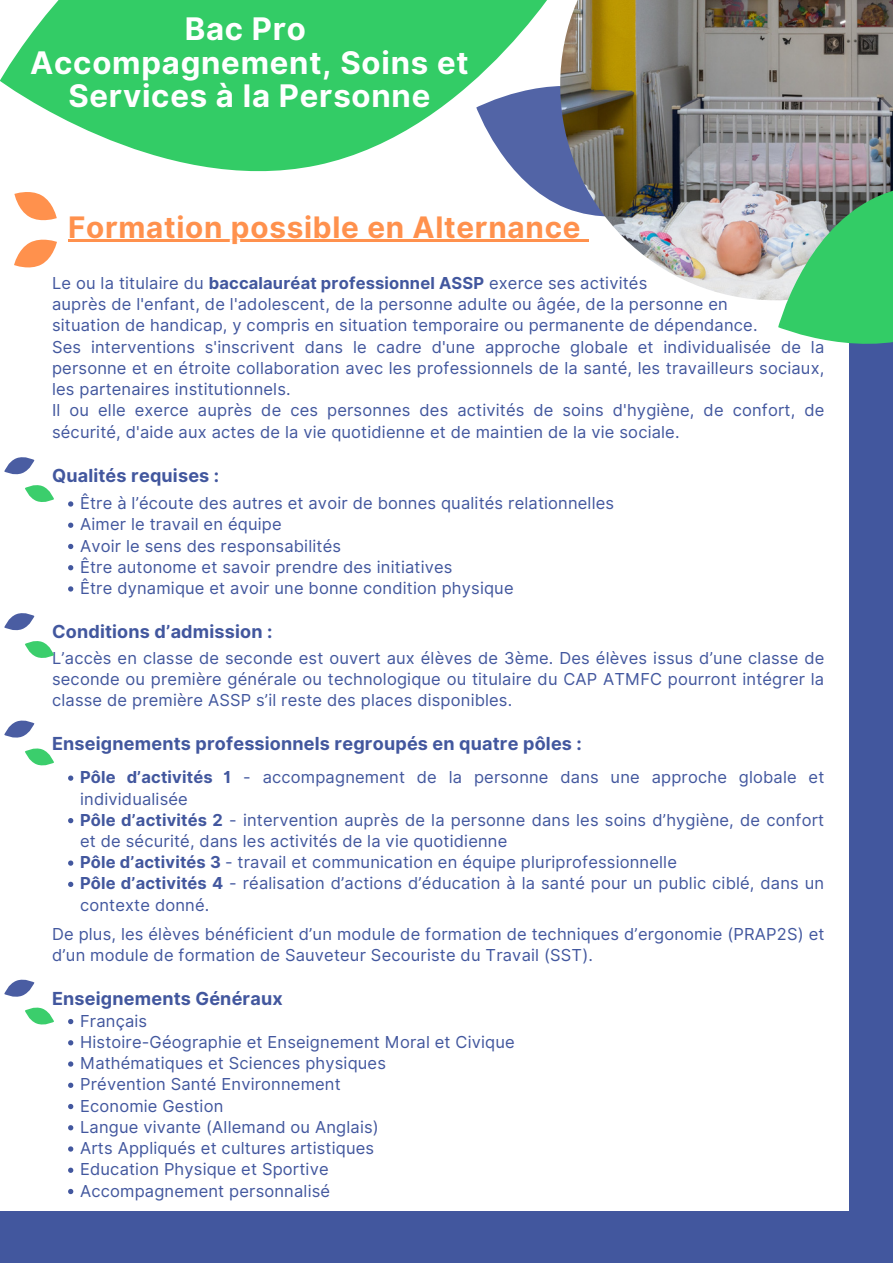
<style>
.page{position:relative;width:893px;height:1264px;background:#fff}
.page>*{position:absolute;margin:0;border:0;box-sizing:border-box;transform-origin:0 0}
.t1{font:700 31.05px/33.8px "Inter";letter-spacing:.025em;color:#fff;text-align:center}
.t2{font:700 29.55px "Inter";letter-spacing:.025em;color:#ff914d}
.t3{font:700 18px "Inter";letter-spacing:.01em;color:#42579e}
.t4{font:16.5px/21.3px "Inter";letter-spacing:.01em;color:#42579e}
.s1{font-weight:700}
</style>
<div class="page">
<div style="left:0;top:0;width:892px;height:1262px;background:#42579e"></div>
<div style="left:0;top:0;width:848px;height:1210px;background:#fff"></div>
<img style="left:560px;top:0;width:332px;height:298px">
<svg style="left:0;top:0;width:604px;height:225px;fill:#3c6"></svg>
<svg style="left:745px;top:136px;width:147px;height:255px"></svg>
<svg style="left:68px;top:501px;width:5px;height:5px"></svg>
<svg style="left:68px;top:522px;width:5px;height:6px"></svg>
<svg style="left:68px;top:544px;width:5px;height:5px"></svg>
<svg style="left:68px;top:565px;width:5px;height:5px"></svg>
<svg style="left:68px;top:586px;width:5px;height:5px"></svg>
<svg style="left:68px;top:775px;width:5px;height:5px"></svg>
<svg style="left:68px;top:818px;width:5px;height:5px"></svg>
<svg style="left:68px;top:860px;width:5px;height:5px"></svg>
<svg style="left:68px;top:881px;width:5px;height:6px"></svg>
<svg style="left:68px;top:1019px;width:5px;height:5px"></svg>
<svg style="left:68px;top:1040px;width:5px;height:5px"></svg>
<svg style="left:68px;top:1061px;width:5px;height:5px"></svg>
<svg style="left:68px;top:1082px;width:5px;height:5px"></svg>
<svg style="left:68px;top:1103px;width:5px;height:6px"></svg>
<svg style="left:68px;top:1125px;width:5px;height:5px"></svg>
<svg style="left:68px;top:1146px;width:5px;height:5px"></svg>
<svg style="left:68px;top:1167px;width:5px;height:5px"></svg>
<svg style="left:68px;top:1188px;width:5px;height:6px"></svg>
<svg style="left:4px;top:613px;width:50px;height:45px"></svg>
<svg style="left:4px;top:457px;width:50px;height:45px"></svg>
<svg style="left:4px;top:979px;width:50px;height:46px"></svg>
<hr style="left:68px;top:240px;width:513px;height:2px;background:#ff914d">
<svg style="left:581px;top:240px;width:8px;height:2px"></svg>
<svg style="left:8px;top:183px;width:55px;height:85px"></svg>
<svg style="left:4px;top:720px;width:50px;height:46px"></svg>
<h1 class="t1" style="left:30px;top:12px;width:440px">Bac Pro<br>Accompagnement, Soins et<br>Services à la Personne</h1>
<h2 class="t2" style="left:68px;top:209px;width:514px">Formation possible en Alternance</h2>
<p class="t4" style="left:52px;top:272px;width:773px">Le ou la titulaire du <span class="s1">baccalauréat professionnel ASSP</span> exerce ses activités<br>auprès de l'enfant, de l'adolescent, de la personne adulte ou âgée, de la personne en<br>situation de handicap, y compris en situation temporaire ou permanente de dépendance.<br>Ses interventions s'inscrivent dans le cadre d'une approche globale et individualisée de la personne et en étroite collaboration avec les professionnels de la santé, les travailleurs sociaux, les partenaires institutionnels.<br>Il ou elle exerce auprès de ces personnes des activités de soins d'hygiène, de confort, de sécurité, d'aide aux actes de la vie quotidienne et de maintien de la vie sociale.</p>
<p class="t3" style="left:52px;top:464px;width:169px">Qualités requises :</p>
<p class="t4" style="left:80px;top:492px;width:535px">Être à l’écoute des autres et avoir de bonnes qualités relationnelles Aimer le travail en équipe<br>Avoir le sens des responsabilités<br>Être autonome et savoir prendre des initiatives<br>Être dynamique et avoir une bonne condition physique</p>
<p class="t3" style="left:52px;top:621px;width:222px">Conditions d’admission :</p>
<p class="t4" style="left:52px;top:647px;width:773px;text-align:justify">L’accès en classe de seconde est ouvert aux élèves de 3ème. Des élèves issus d’une classe de seconde ou première générale ou technologique ou titulaire du CAP ATMFC pourront intégrer la classe de première ASSP s’il reste des places disponibles.</p>
<p class="t3" style="left:52px;top:733px;width:531px">Enseignements professionnels regroupés en quatre pôles :</p>
<p class="t4" style="left:80px;top:766px;width:745px"><span class="s1">Pôle d’activités 1</span> - accompagnement de la personne dans une approche globale et individualisée<br><span class="s1">Pôle d’activités 2</span> - intervention auprès de la personne dans les soins d’hygiène, de confort et de sécurité, dans les activités de la vie quotidienne<br><span class="s1">Pôle d’activités 3</span> - travail et communication en équipe pluriprofessionnelle<br><span class="s1">Pôle d’activités 4</span> - réalisation d’actions d’éducation à la santé pour un public ciblé, dans un contexte donné.</p>
<p class="t4" style="left:52px;top:923px;width:773px">De plus, les élèves bénéficient d’un module de formation de techniques d’ergonomie (PRAP2S) et d’un module de formation de Sauveteur Secouriste du Travail (SST).</p>
<p class="t3" style="left:52px;top:987px;width:232px">Enseignements Généraux</p>
<p class="t4" style="left:80px;top:1010px;width:436px">Français<br>Histoire-Géographie et Enseignement Moral et Civique<br>Mathématiques et Sciences physiques<br>Prévention Santé Environnement<br>Economie Gestion<br>Langue vivante (Allemand ou Anglais)<br>Arts Appliqués et cultures artistiques<br>Education Physique et Sportive<br>Accompagnement personnalisé</p>
</div>
